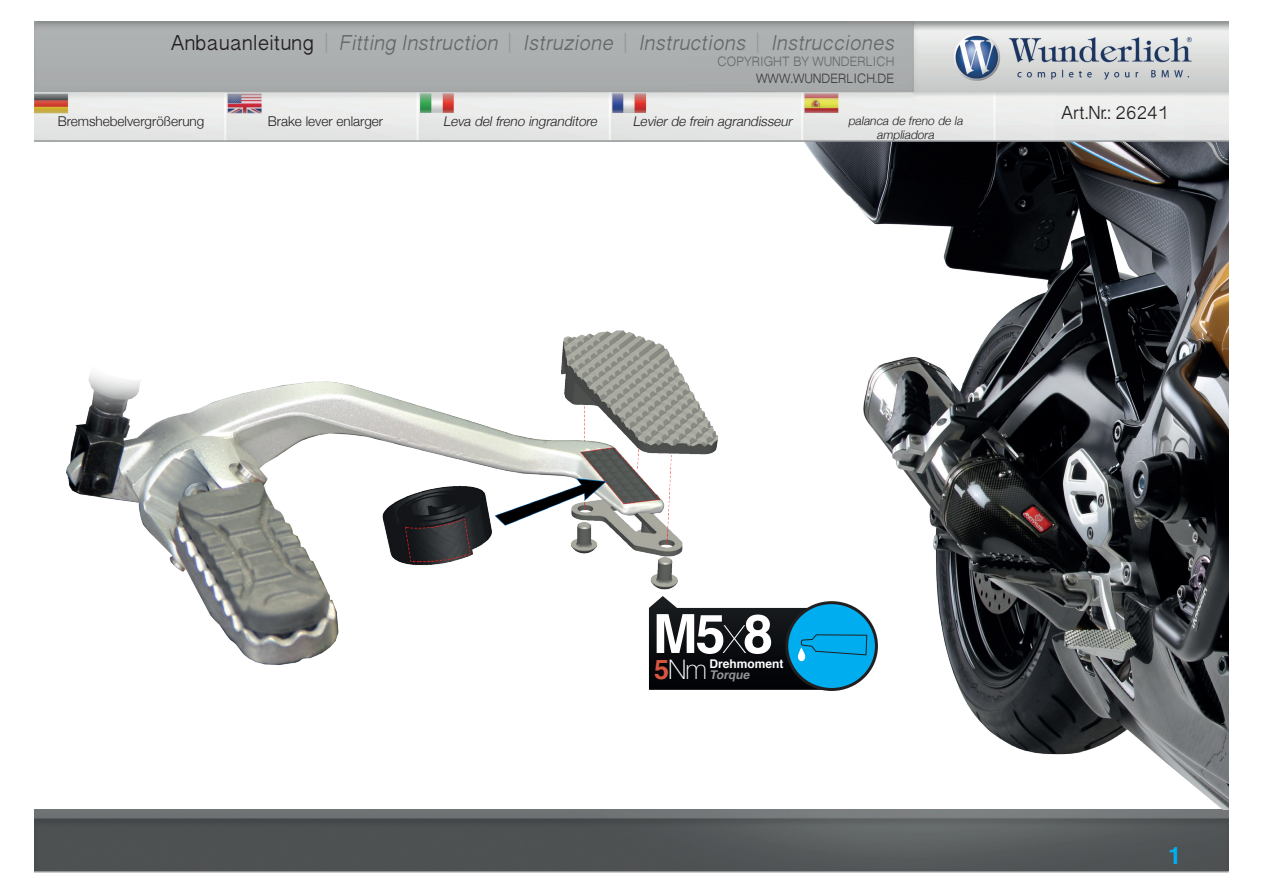
<style>
.page{position:relative;width:1263px;height:893px;background:#fff}
.page>*{position:absolute;margin:0;border:0;box-sizing:border-box;transform-origin:0 0}
.t1{font:700 54px "Helvetica";color:#fff}
.t2{font:100 27px "Helvetica Neue";color:#fff}
.t3{font:italic 24px "Oriya Sangam MN";color:#676969}
.t4{font:700 24px "Helvetica";color:#00aeef}
.t5{font:21px "Oriya Sangam MN";color:#231f20}
.t6{font:15px "Oriya Sangam MN";color:#676969}
.t7{font:15px "Oriya Sangam MN";color:#3c3c3c}
.t8{font:italic 300 13.5px "Helvetica Neue";color:#231f20}
.t9{font:300 13.5px "Helvetica Neue";color:#231f20}
.t10{font:italic 300 12px/14.4px "Helvetica Neue";color:#231f20;text-align:center}
.t11{font:700 12px "Helvetica";color:#fff}
.t12{font:italic 700 12px "Helvetica";color:#939598}
.s1{font-style:normal;color:#231f20}
.s2{font-style:normal;color:#939598}
.s3{font-family:"Helvetica Neue";font-weight:200}
.s4{font-family:"Helvetica";font-weight:700;color:#d85540}
</style>
<div class="page">
<img style="left:34px;top:21px;width:1195px;height:119px">
<img style="left:34px;top:810px;width:1194px;height:61px">
<img style="left:66px;top:330px;width:653px;height:335px">
<img style="left:788px;top:142px;width:441px;height:668px">
<hr style="left:34px;top:871px;width:1194px;height:1px;background:#939598">
<hr style="left:34px;top:140px;width:1195px;height:2px;background:#939598">
<img style="left:649px;top:596px;width:186px;height:94px">
<div style="left:787px;top:603px;width:89px;height:86px;background:#00aeef;border-radius:50%"></div>
<div style="left:785px;top:601px;width:93px;height:90px;border:3px solid #231f20;border-radius:50%"></div>
<svg style="left:798px;top:634px;width:69px;height:27px"></svg>
<p class="t3" style="left:171px;top:28px;width:731px"><span class="s1">A n b a u a n l e i t u n g</span> <span class="s2">|</span> FittingInstruction <span class="s2">|</span> Istruzione <span class="s2">|</span> Instructions <span class="s2">|</span> Instrucciones</p>
<p class="t7" style="left:756px;top:69px;width:140px">WWW.WUNDERLICH.DE</p>
<p class="t6" style="left:717px;top:52px;width:179px">COPYRIGHT BY WUNDERLICH</p>
<p class="t9" style="left:58px;top:113px;width:148px">Bremshebelvergrößerung</p>
<p class="t9" style="left:268px;top:113px;width:117px">Brake lever enlarger</p>
<p class="t8" style="left:443px;top:113px;width:158px">Leva del freno ingranditore</p>
<p class="t8" style="left:633px;top:113px;width:164px">Levier de frein agrandisseur</p>
<p class="t10" style="left:848px;top:113px;width:119px">palanca de freno de la ampliadora</p>
<p class="t5" style="left:1062px;top:100px;width:108px">Art.Nr.: 26241</p>
<h1 class="t1" style="left:653px;top:590px;width:122px">M5<span class="s3">x</span>8</h1>
<p class="t2" style="left:654px;top:649px;width:54px"><span class="s4">5</span>Nm</p>
<p class="t11" style="left:709px;top:654px;width:76px">Drehmoment</p>
<p class="t12" style="left:709px;top:665px;width:45px">Torque</p>
<p class="t4" style="left:1168px;top:836px;width:15px">1</p>
</div>
